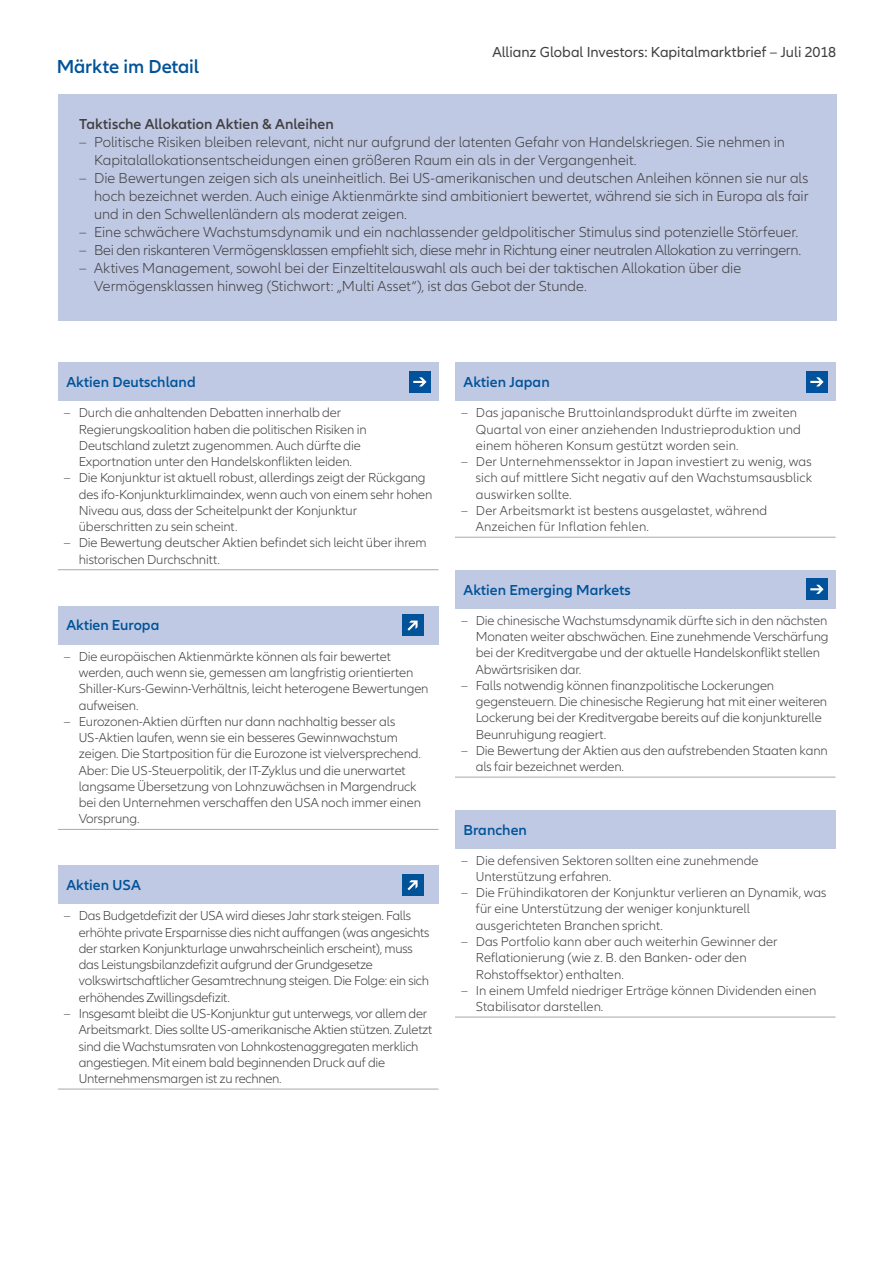
<style>
.page{position:relative;width:893px;height:1263px;background:#fff}
.page>*{position:absolute;margin:0;border:0;box-sizing:border-box;transform-origin:0 0}
.t1{font:600 19.5px "Allianz Neo";letter-spacing:-.01em;color:#005399}
.t2{font:300 15px/18px "Allianz Neo";letter-spacing:-.005em;color:#414042}
.t3{font:600 15px "Allianz Neo";letter-spacing:.005em;color:#005399}
.t4{font:15px "Allianz Neo";color:#414042}
.t5{font:600 15px "Allianz Neo";color:#414042}
.t6{font:300 13.5px/16.2px "Allianz Neo";letter-spacing:-.01em;color:#414042}
.t7{font:300 13.5px/16.2px "Allianz Neo";letter-spacing:.01em;color:#414042}
</style>
<div class="page">
<div style="left:58px;top:94px;width:778px;height:227px;background:#c0c9e3"></div>
<div style="left:58px;top:363px;width:380px;height:38px;background:#c0c9e3"></div>
<hr style="left:58px;top:569px;width:380px;height:1px;background:#a7a9ac">
<div style="left:409px;top:371px;width:21px;height:21px;background:#00529d"></div>
<svg style="left:413px;top:377px;width:14px;height:9px"></svg>
<div style="left:58px;top:606px;width:380px;height:38px;background:#c0c9e3"></div>
<hr style="left:58px;top:829px;width:380px;height:1px;background:#a7a9ac">
<div style="left:402px;top:615px;width:21px;height:21px;background:#005398"></div>
<svg style="left:407px;top:620px;width:11px;height:11px"></svg>
<div style="left:58px;top:866px;width:380px;height:38px;background:#c0c9e3"></div>
<hr style="left:58px;top:1089px;width:380px;height:1px;background:#a7a9ac">
<div style="left:402px;top:874px;width:21px;height:21px;background:#005398"></div>
<svg style="left:407px;top:880px;width:11px;height:10px"></svg>
<div style="left:455px;top:363px;width:381px;height:38px;background:#c0c9e3"></div>
<hr style="left:455px;top:537px;width:381px;height:1px;background:#a7a9ac">
<div style="left:806px;top:371px;width:21px;height:21px;background:#00529d"></div>
<svg style="left:810px;top:377px;width:14px;height:9px"></svg>
<div style="left:455px;top:570px;width:381px;height:38px;background:#c0c9e3"></div>
<hr style="left:455px;top:777px;width:381px;height:1px;background:#a7a9ac">
<div style="left:806px;top:579px;width:21px;height:21px;background:#00529d"></div>
<svg style="left:810px;top:585px;width:14px;height:9px"></svg>
<div style="left:455px;top:810px;width:381px;height:38px;background:#c0c9e3"></div>
<hr style="left:455px;top:1017px;width:381px;height:1px;background:#a7a9ac">
<h1 class="t1" style="left:57px;top:55px;width:144px">Märkte im Detail</h1>
<p class="t4" style="left:492px;top:43px;width:345px">Allianz Global Investors: Kapitalmarktbrief – Juli 2018</p>
<p class="t5" style="left:79px;top:115px;width:256px">Taktische Allokation Aktien &amp; Anleihen</p>
<p class="t2" style="left:94px;top:134px;width:692px;text-indent:-15px">– Politische Risiken bleiben relevant, nicht nur aufgrund der latenten Gefahr von Handelskriegen. Sie nehmen in<br>Kapitalallokationsentscheidungen einen größeren Raum ein als in der Vergangenheit.</p>
<p class="t2" style="left:94px;top:170px;width:716px;text-align:justify;text-indent:-15px">– Die Bewertungen zeigen sich als uneinheitlich. Bei US-amerikanischen und deutschen Anleihen können sie nur als hoch bezeichnet werden. Auch einige Aktienmärkte sind ambitioniert bewertet, während sie sich in Europa als fair und in den Schwellenländern als moderat zeigen.</p>
<p class="t2" style="left:79px;top:224px;width:721px">– Eine schwächere Wachstumsdynamik und ein nachlassender geldpolitischer Stimulus sind potenzielle Störfeuer.</p>
<p class="t2" style="left:79px;top:242px;width:724px">– Bei den riskanteren Vermögensklassen empfiehlt sich, diese mehr in Richtung einer neutralen Allokation zu verringern.</p>
<p class="t2" style="left:94px;top:260px;width:649px;text-indent:-15px">– Aktives Management, sowohl bei der Einzeltitelauswahl als auch bei der taktischen Allokation über die<br>Vermögensklassen hinweg (Stichwort: „Multi Asset“), ist das Gebot der Stunde.</p>
<p class="t3" style="left:66px;top:373px;width:131px">Aktien Deutschland</p>
<p class="t6" style="left:79px;top:405px;width:289px;text-indent:-15px">– Durch die anhaltenden Debatten innerhalb der Regierungskoalition haben die politischen Risiken in Deutschland zuletzt zugenommen. Auch dürfte die Exportnation unter den Handelskonflikten leiden.</p>
<p class="t6" style="left:79px;top:470px;width:355px;text-indent:-15px">– Die Konjunktur ist aktuell robust, allerdings zeigt der Rückgang des ifo-Konjunkturklimaindex, wenn auch von einem sehr hohen Niveau aus, dass der Scheitelpunkt der Konjunktur überschritten zu sein scheint.</p>
<p class="t6" style="left:79px;top:535px;width:349px;text-indent:-15px">– Die Bewertung deutscher Aktien befindet sich leicht über ihrem historischen Durchschnitt.</p>
<p class="t3" style="left:66px;top:616px;width:94px">Aktien Europa</p>
<p class="t6" style="left:79px;top:648px;width:351px;text-indent:-15px">– Die europäischen Aktienmärkte können als fair bewertet werden, auch wenn sie, gemessen am langfristig orientierten Shiller-Kurs-Gewinn-Verhältnis, leicht heterogene Bewertungen aufweisen.</p>
<p class="t6" style="left:79px;top:713px;width:344px;text-indent:-15px">– Eurozonen-Aktien dürften nur dann nachhaltig besser als US-Aktien laufen, wenn sie ein besseres Gewinnwachstum zeigen. Die Startposition für die Eurozone ist vielversprechend.<br>Aber: Die US-Steuerpolitik, der IT-Zyklus und die unerwartet langsame Übersetzung von Lohnzuwächsen in Margendruck bei den Unternehmen verschaffen den USA noch immer einen Vorsprung.</p>
<p class="t3" style="left:66px;top:876px;width:76px">Aktien USA</p>
<p class="t6" style="left:79px;top:908px;width:352px;text-indent:-15px">– Das Budgetdefizit der USA wird dieses Jahr stark steigen. Falls erhöhte private Ersparnisse dies nicht auffangen (was angesichts der starken Konjunkturlage unwahrscheinlich erscheint), muss das Leistungsbilanzdefizit aufgrund der Grundgesetze volkswirtschaftlicher Gesamtrechnung steigen. Die Folge: ein sich erhöhendes Zwillingsdefizit.</p>
<p class="t6" style="left:79px;top:1006px;width:355px;text-indent:-15px">– Insgesamt bleibt die US-Konjunktur gut unterwegs, vor allem der Arbeitsmarkt. Dies sollte US-amerikanische Aktien stützen. Zuletzt sind die Wachstumsraten von Lohnkostenaggregaten merklich angestiegen. Mit einem bald beginnenden Druck auf die Unternehmensmargen ist zu rechnen.</p>
<p class="t3" style="left:463px;top:373px;width:88px">Aktien Japan</p>
<p class="t7" style="left:476px;top:405px;width:327px;text-indent:-15px">– Das japanische Bruttoinlandsprodukt dürfte im zweiten<br>Quartal von einer anziehenden Industrieproduktion und einem höheren Konsum gestützt worden sein.</p>
<p class="t6" style="left:476px;top:454px;width:338px;text-align:justify;text-indent:-15px">– Der Unternehmenssektor in Japan investiert zu wenig, was sich auf mittlere Sicht negativ auf den Wachstumsausblick auswirken sollte.</p>
<p class="t7" style="left:476px;top:503px;width:293px;text-indent:-15px">– Der Arbeitsmarkt ist bestens ausgelastet, während<br>Anzeichen für Inflation fehlen.</p>
<p class="t3" style="left:463px;top:581px;width:169px">Aktien Emerging Markets</p>
<p class="t6" style="left:476px;top:612px;width:354px;text-indent:-15px">– Die chinesische Wachstumsdynamik dürfte sich in den nächsten Monaten weiter abschwächen. Eine zunehmende Verschärfung bei der Kreditvergabe und der aktuelle Handelskonflikt stellen Abwärtsrisiken dar.</p>
<p class="t6" style="left:476px;top:677px;width:353px;text-indent:-15px">– Falls notwendig können finanzpolitische Lockerungen gegensteuern. Die chinesische Regierung hat mit einer weiteren Lockerung bei der Kreditvergabe bereits auf die konjunkturelle Beunruhigung reagiert.</p>
<p class="t6" style="left:476px;top:743px;width:353px;text-indent:-15px">– Die Bewertung der Aktien aus den aufstrebenden Staaten kann als fair bezeichnet werden.</p>
<p class="t3" style="left:463px;top:821px;width:65px">Branchen</p>
<p class="t6" style="left:476px;top:852px;width:284px;text-indent:-15px">– Die defensiven Sektoren sollten eine zunehmende<br>Unterstützung erfahren.</p>
<p class="t6" style="left:476px;top:885px;width:352px;text-indent:-15px">– Die Frühindikatoren der Konjunktur verlieren an Dynamik, was für eine Unterstützung der weniger konjunkturell ausgerichteten Branchen spricht.</p>
<p class="t6" style="left:476px;top:934px;width:303px;text-indent:-15px">– Das Portfolio kann aber auch weiterhin Gewinner der<br>Reflationierung (wie z. B. den Banken- oder den<br>Rohstoffsektor) enthalten.</p>
<p class="t6" style="left:476px;top:982px;width:342px;text-indent:-15px">– In einem Umfeld niedriger Erträge können Dividenden einen<br>Stabilisator darstellen.</p>
</div>
